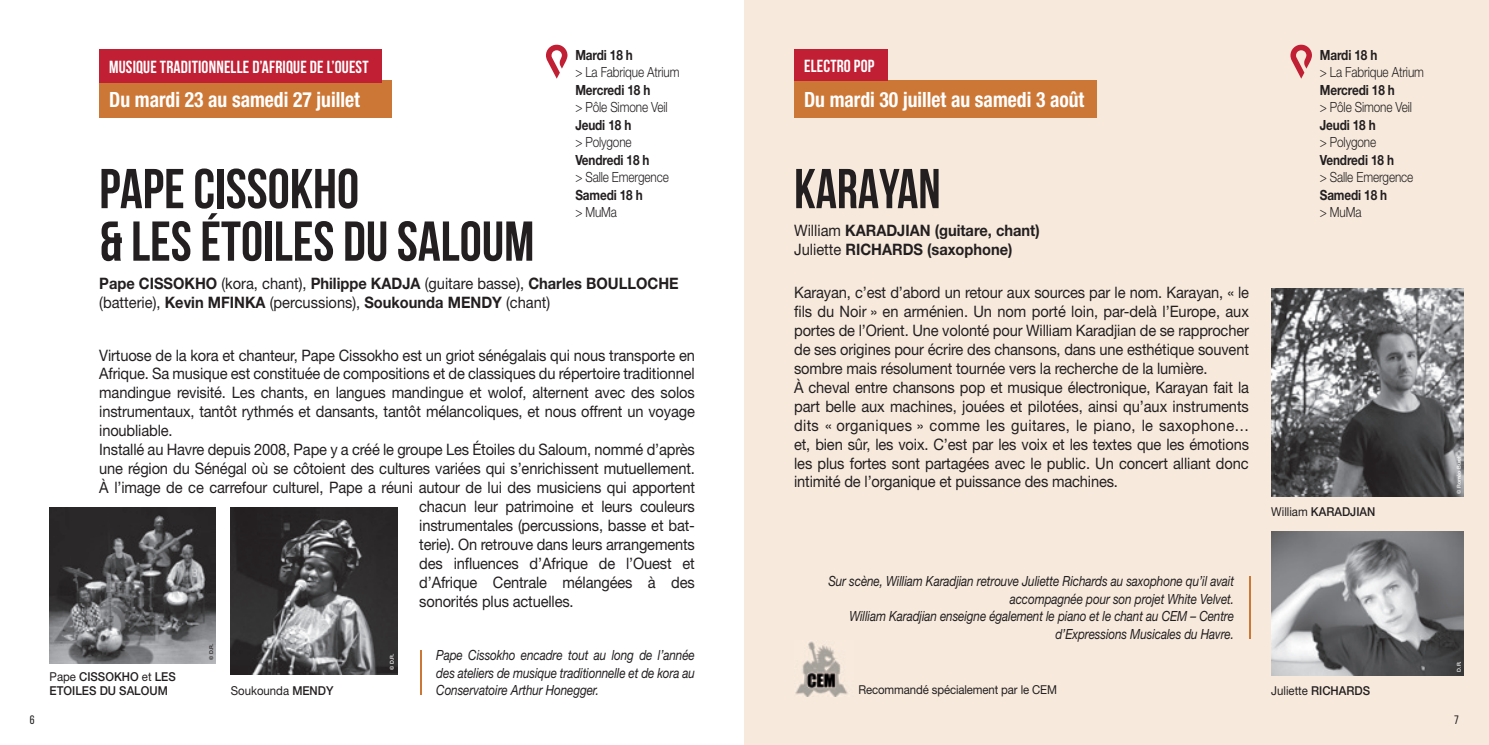
<style>
.page{position:relative;width:1489px;height:745px;background:#fff}
.page>*{position:absolute;margin:0;border:0;box-sizing:border-box;transform-origin:0 0}
.t1{font:700 56px/52.5px "Bebas Neue";color:#231f20}
.t2{font:700 56px "Bebas Neue";color:#231f20;scale:.93 1}
.t3{font:700 condensed 21px "Helvetica Neue LT Std";color:#fff;scale:.93 1}
.t4{font:700 17.5px "Bebas Neue";letter-spacing:.01em;color:#fff}
.t5{font:15.75px/18.9px "Helvetica Neue LT Std";letter-spacing:-.01em;color:#231f20;scale:.93 1}
.t6{font:700 15.75px/18.9px "Helvetica Neue LT Std";color:#231f20;scale:.93 1}
.t7{font:italic 14px/17.5px "Helvetica Neue LT Std";letter-spacing:-.01em;color:#231f20;text-align:justify;scale:.84 1}
.t8{font:300 14px "Helvetica Neue LT Std";letter-spacing:-.01em;color:#231f20;scale:.84 1}
.t9{font:700 14px "Helvetica Neue LT Std";letter-spacing:-.01em;color:#231f20;scale:.84 1}
.t10{font:12.25px "Helvetica Neue LT Std";letter-spacing:-.01em;color:#231f20;scale:.93 1}
.t11{font:500 12.25px/14.7px "Helvetica Neue LT Std";color:#231f20;scale:.93 1}
.t12{font:12.25px "Bebas Neue";color:#231f20}
.t13{font:500 5.25px "Helvetica Neue LT Std";color:#fff}
.t14{font:500 5.25px "Helvetica Neue LT Std";color:#231f20}
.s1{font-weight:400}
.s2{font-weight:500}
</style>
<div class="page">
<img style="left:50px;top:507px;width:166px;height:155px">
<img style="left:231px;top:507px;width:166px;height:167px">
<div style="left:99px;top:81px;width:293px;height:37px;background:#cc7736"></div>
<div style="left:99px;top:50px;width:283px;height:33px;background:#c11f33"></div>
<hr style="left:419px;top:650px;width:2px;height:44px;background:#cc7736">
<svg style="left:546px;top:45px;width:21px;height:34px"></svg>
<div style="left:744px;top:0;width:744px;height:744px;background:#f7eadd"></div>
<svg style="left:1290px;top:45px;width:21px;height:34px"></svg>
<div style="left:794px;top:81px;width:302px;height:37px;background:#cc7736"></div>
<div style="left:794px;top:50px;width:93px;height:31px;background:#c11f33"></div>
<hr style="left:1248px;top:576px;width:2px;height:62px;background:#cc7736">
<img style="left:795px;top:641px;width:53px;height:54px">
<img style="left:1271px;top:531px;width:191px;height:143px">
<img style="left:1271px;top:288px;width:191px;height:208px">
<p class="t12" style="left:30px;top:713px;width:6px">6</p>
<p class="t9" style="left:575px;top:46px;width:70px">Mardi 18 h</p>
<p class="t8" style="left:575px;top:64px;width:125px">&gt; La Fabrique Atrium</p>
<p class="t9" style="left:575px;top:81px;width:91px">Mercredi 18 h</p>
<p class="t8" style="left:575px;top:99px;width:111px">&gt; Pôle Simone Veil</p>
<p class="t9" style="left:575px;top:116px;width:68px">Jeudi 18 h</p>
<p class="t8" style="left:575px;top:134px;width:69px">&gt; Polygone</p>
<p class="t9" style="left:575px;top:151px;width:90px">Vendredi 18 h</p>
<p class="t8" style="left:575px;top:169px;width:113px">&gt; Salle Emergence</p>
<p class="t9" style="left:575px;top:186px;width:82px">Samedi 18 h</p>
<p class="t8" style="left:575px;top:204px;width:51px">&gt; MuMa</p>
<p class="t4" style="left:109px;top:57px;width:261px">MUSIQUE TRADITIONNELLE D’AFRIQUE DE L’OUEST</p>
<h2 class="t3" style="left:109px;top:87px;width:271px">Du mardi 23 au samedi 27 juillet</h2>
<h1 class="t1" style="left:99px;top:162px;width:436px">PAPE CISSOKHO<br>&amp; LES ÉTOILES DU SALOUM</h1>
<p class="t6" style="left:99px;top:273px;width:624px">Pape CISSOKHO <span class="s1">(kora, chant),</span> Philippe KADJA <span class="s1">(guitare basse),</span> Charles BOULLOCHE <span class="s1">(batterie),</span> Kevin MFINKA <span class="s1">(percussions),</span> Soukounda MENDY <span class="s1">(chant)</span></p>
<p class="t5" style="left:99px;top:345px;width:642px">Virtuose de la kora et chanteur, Pape Cissokho est un griot sénégalais qui nous transporte en</p>
<p class="t5" style="left:99px;top:364px;width:642px">Afrique. Sa musique est constituée de compositions et de classiques du répertoire traditionnel</p>
<p class="t5" style="left:99px;top:383px;width:642px">mandingue revisité. Les chants, en langues mandingue et wolof, alternent avec des solos</p>
<p class="t5" style="left:99px;top:402px;width:642px">instrumentaux, tantôt rythmés et dansants, tantôt mélancoliques, et nous offrent un voyage</p>
<p class="t5" style="left:99px;top:420px;width:80px">inoubliable.</p>
<p class="t5" style="left:99px;top:439px;width:642px">Installé au Havre depuis 2008, Pape y a créé le groupe Les Étoiles du Saloum, nommé d’après</p>
<p class="t5" style="left:99px;top:458px;width:642px">une région du Sénégal où se côtoient des cultures variées qui s’enrichissent mutuellement.</p>
<p class="t5" style="left:99px;top:477px;width:642px">À l’image de ce carrefour culturel, Pape a réuni autour de lui des musiciens qui apportent</p>
<p class="t5" style="left:419px;top:496px;width:298px">chacun leur patrimoine et leurs couleurs</p>
<p class="t5" style="left:419px;top:515px;width:298px">instrumentales (percussions, basse et bat-</p>
<p class="t5" style="left:419px;top:534px;width:298px">terie). On retrouve dans leurs arrangements</p>
<p class="t5" style="left:419px;top:553px;width:298px">des influences d’Afrique de l’Ouest et</p>
<p class="t5" style="left:419px;top:572px;width:298px">d’Afrique Centrale mélangées à des</p>
<p class="t5" style="left:419px;top:591px;width:167px">sonorités plus actuelles.</p>
<p class="t11" style="left:50px;top:668px;width:137px"><span class="s1">Pape</span> CISSOKHO <span class="s1">et</span> LES<br>ETOILES DU SALOUM</p>
<p class="t14" style="left:208px;top:659px;width:18px;rotate:-90deg">© D.R.</p>
<p class="t10" style="left:231px;top:682px;width:112px">Soukounda <span class="s2">MENDY</span></p>
<p class="t13" style="left:389px;top:669px;width:18px;rotate:-90deg">© D.R.</p>
<p class="t7" style="left:436px;top:646px;width:309px">Pape Cissokho encadre tout au long de l’année des ateliers de musique traditionnelle et de kora au Conservatoire Arthur Honegger.</p>
<p class="t4" style="left:804px;top:56px;width:72px">ELECTRO POP</p>
<h2 class="t3" style="left:804px;top:87px;width:303px">Du mardi 30 juillet au samedi 3 août</h2>
<h1 class="t2" style="left:794px;top:158px;width:159px">KARAYAN</h1>
<p class="t6" style="left:794px;top:221px;width:265px"><span class="s1">William</span> KARADJIAN (guitare, chant)<br><span class="s1">Juliette</span> RICHARDS (saxophone)</p>
<p class="t5" style="left:794px;top:283px;width:491px">Karayan, c’est d’abord un retour aux sources par le nom. Karayan, « le fils du Noir » en arménien. Un nom porté loin, par-delà l’Europe, aux portes de l’Orient. Une volonté pour William Karadjian de se rapprocher de ses origines pour écrire des chansons, dans une esthétique souvent sombre mais résolument tournée vers la recherche de la lumière.<br>À cheval entre chansons pop et musique électronique, Karayan fait la part belle aux machines, jouées et pilotées, ainsi qu’aux instruments dits « organiques » comme les guitares, le piano, le saxophone… et, bien sûr, les voix. C’est par les voix et les textes que les émotions les plus fortes sont partagées avec le public. Un concert alliant donc intimité de l’organique et puissance des machines.</p>
<p class="t9" style="left:1319px;top:46px;width:70px">Mardi 18 h</p>
<p class="t8" style="left:1319px;top:64px;width:125px">&gt; La Fabrique Atrium</p>
<p class="t9" style="left:1319px;top:81px;width:91px">Mercredi 18 h</p>
<p class="t8" style="left:1319px;top:99px;width:111px">&gt; Pôle Simone Veil</p>
<p class="t9" style="left:1319px;top:116px;width:68px">Jeudi 18 h</p>
<p class="t8" style="left:1319px;top:134px;width:69px">&gt; Polygone</p>
<p class="t9" style="left:1319px;top:151px;width:90px">Vendredi 18 h</p>
<p class="t8" style="left:1319px;top:169px;width:113px">&gt; Salle Emergence</p>
<p class="t9" style="left:1319px;top:186px;width:82px">Samedi 18 h</p>
<p class="t8" style="left:1319px;top:204px;width:51px">&gt; MuMa</p>
<p class="t11" style="left:1271px;top:504px;width:113px"><span class="s1">William</span> KARADJIAN</p>
<p class="t7" style="left:828px;top:572px;width:484px;text-align:right">Sur scène, William Karadjian retrouve Juliette Richards au saxophone qu’il avait accompagnée pour son projet White Velvet.<br>William Karadjian enseigne également le piano et le chant au CEM – Centre d’Expressions Musicales du Havre.</p>
<p class="t10" style="left:858px;top:681px;width:215px">Recommandé spécialement par le CEM</p>
<p class="t10" style="left:1271px;top:683px;width:108px">Juliette <span class="s2">RICHARDS</span></p>
<p class="t13" style="left:1455px;top:493px;width:39px;rotate:-90deg">© Roméo Burel</p>
<p class="t13" style="left:1455px;top:671px;width:12px;rotate:-90deg">D.R.</p>
<p class="t12" style="left:1453px;top:713px;width:6px">7</p>
</div>
